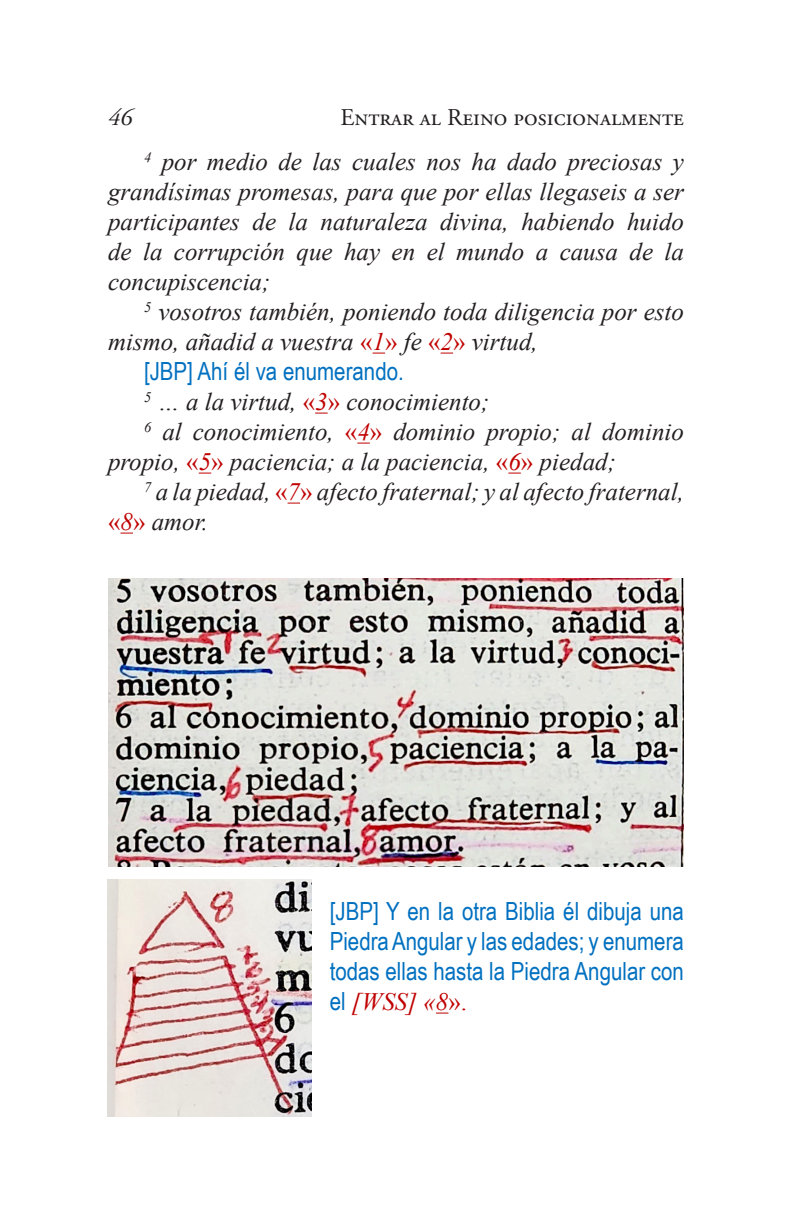
<style>
.page{position:relative;width:792px;height:1224px;background:#fff}
.page>*{position:absolute;margin:0;border:0;box-sizing:border-box;transform-origin:0 0}
.t1{font:italic 25px/30px "Times New Roman";color:#231f20}
.t2{font:25px/30px "Arial Narrow";color:#0070c0;text-align:justify}
.t3{font:24px "Adobe Garamond Pro";color:#231f20}
.t4{font:italic 24px "Adobe Garamond Pro";color:#231f20}
.s1{font-style:normal;color:#c00000}
.s2{color:#c00000}
.s3{font-family:"Times New Roman";font-style:italic;color:#c00000}
.s4{font-family:"Times New Roman";color:#c00000}
</style>
<div class="page">
<svg style="left:373px;top:353px;width:12px;height:1px"></svg>
<svg style="left:441px;top:353px;width:12px;height:1px"></svg>
<svg style="left:315px;top:413px;width:13px;height:1px"></svg>
<svg style="left:357px;top:443px;width:13px;height:1px"></svg>
<svg style="left:199px;top:473px;width:12px;height:1px"></svg>
<svg style="left:508px;top:473px;width:13px;height:1px"></svg>
<svg style="left:288px;top:503px;width:12px;height:1px"></svg>
<svg style="left:120px;top:533px;width:13px;height:1px"></svg>
<svg style="left:436px;top:1013px;width:12px;height:1px"></svg>
<img style="left:108px;top:578px;width:576px;height:289px">
<img style="left:108px;top:880px;width:204px;height:236px">
<p class="t4" style="left:108px;top:103px;width:25px">46</p>
<p class="t3" style="left:340px;top:103px;width:345px">Entrar al Reino posicionalmente</p>
<p class="t1" style="left:108px;top:146px;width:578px;text-align:justify;text-indent:36px"><sup>4</sup> por medio de las cuales nos ha dado preciosas y grandísimas promesas, para que por ellas llegaseis a ser participantes de la naturaleza divina, habiendo huido de la corrupción que hay en el mundo a causa de la concupiscencia;</p>
<p class="t1" style="left:108px;top:296px;width:578px;text-indent:36px"><sup>5</sup> vosotros también, poniendo toda diligencia por esto mismo, añadid a vuestra <span class="s1">«</span><span class="s2">1</span><span class="s1">»</span> fe <span class="s1">«</span><span class="s2">2</span><span class="s1">»</span> virtud,</p>
<p class="t2" style="left:144px;top:356px;width:261px">[JBP] Ahí él va enumerando.</p>
<p class="t1" style="left:144px;top:386px;width:347px"><sup>5</sup> … a la virtud, <span class="s1">«</span><span class="s2">3</span><span class="s1">»</span> conocimiento;</p>
<p class="t1" style="left:108px;top:416px;width:577px;text-indent:36px"><sup>6</sup> al conocimiento, <span class="s1">«</span><span class="s2">4</span><span class="s1">»</span> dominio propio; al dominio propio, <span class="s1">«</span><span class="s2">5</span><span class="s1">»</span> paciencia; a la paciencia, <span class="s1">«</span><span class="s2">6</span><span class="s1">»</span> piedad;</p>
<p class="t1" style="left:108px;top:476px;width:578px;text-indent:36px"><sup>7</sup> a la piedad, <span class="s1">«</span><span class="s2">7</span><span class="s1">»</span> afecto fraternal; y al afecto fraternal, <span class="s1">«</span><span class="s2">8</span><span class="s1">»</span> amor.</p>
<p class="t2" style="left:330px;top:896px;width:356px">[JBP] Y en la otra Biblia él dibuja una Piedra Angular y las edades; y enumera todas ellas hasta la Piedra Angular con el <span class="s3">[WSS] «8</span><span class="s4">».</span></p>
</div>
